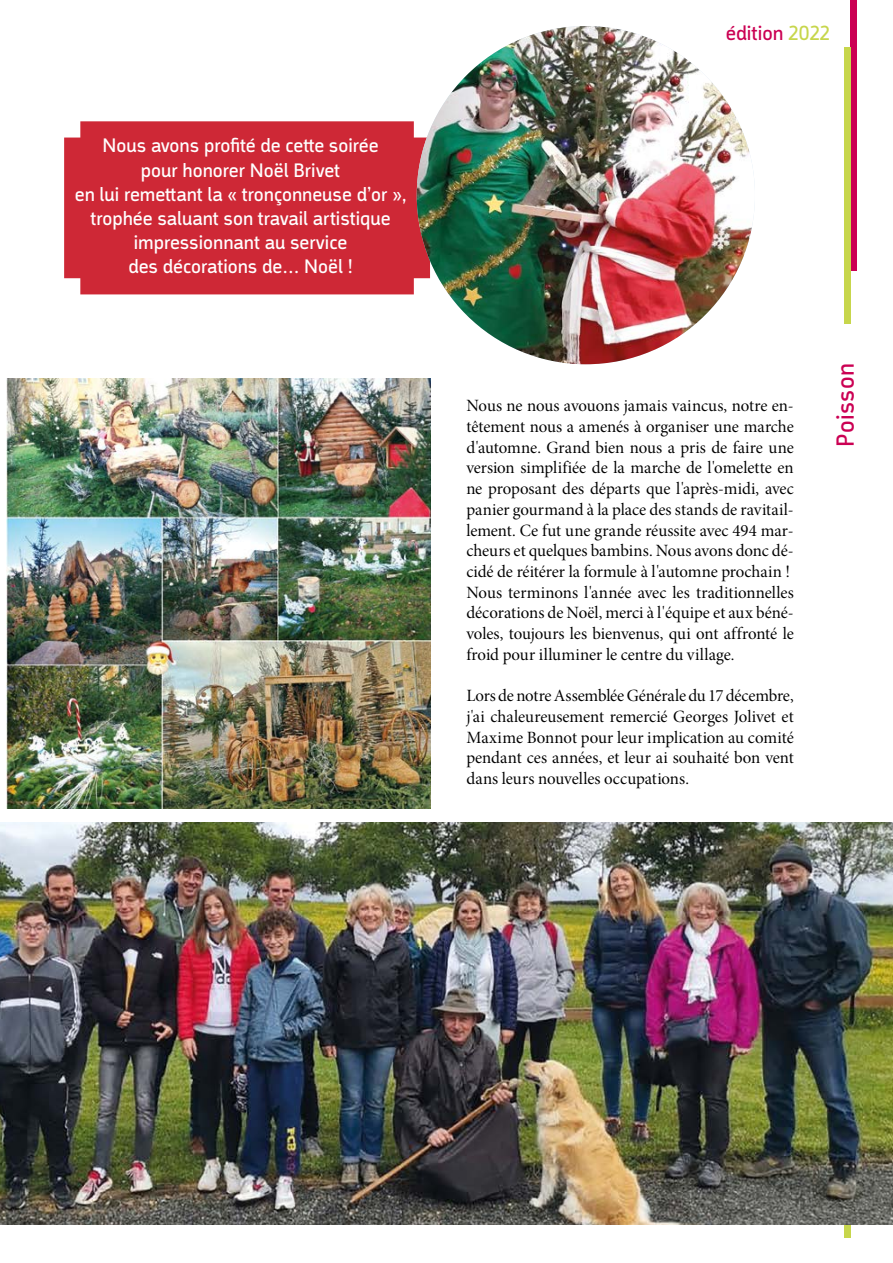
<style>
.page{position:relative;width:893px;height:1263px;background:#fff}
.page>*{position:absolute;margin:0;border:0;box-sizing:border-box;transform-origin:0 0}
.t1{font:25.5px "Argumentum";letter-spacing:.02em;color:#cb0053}
.t2{font:21px "Argumentum";color:#cb0053}
.t3{font:20.1px/24.2px "Argumentum";color:#fff;text-align:center}
.t4{font:17.25px/20.7px "Minion Pro Subh";letter-spacing:-.005em;color:#000}
.s1{color:#c7d64c}
</style>
<div class="page">
<div style="left:850px;top:0;width:7px;height:271px;background:#cb0053"></div>
<div style="left:844px;top:47px;width:7px;height:277px;background:#c7d64c"></div>
<div style="left:844px;top:1212px;width:7px;height:25px;background:#c7d64c"></div>
<div style="left:64px;top:121px;width:366px;height:173px;background:#ce2836"></div>
<img style="left:0;top:822px;width:893px;height:403px">
<img style="left:7px;top:378px;width:423px;height:430px">
<img style="left:417px;top:26px;width:338px;height:338px;border-radius:169px">
<p class="t3" style="left:75px;top:134px;width:333px">Nous avons profité de cette soirée<br>pour honorer Noël Brivet<br>en lui remettant la « tronçonneuse d’or », trophée saluant son travail artistique impressionnant au service<br>des décorations de… Noël !</p>
<p class="t2" style="left:726px;top:21px;width:106px">édition <span class="s1">2022</span></p>
<p class="t4" style="left:466px;top:396px;width:329px">Nous ne nous avouons jamais vaincus, notre en&shy;têtement nous a amenés à organiser une marche d'automne. Grand bien nous a pris de faire une version simplifiée de la marche de l'omelette en ne proposant des départs que l'après-midi, avec panier gourmand à la place des stands de ravitail&shy;lement. Ce fut une grande réussite avec 494 mar&shy;cheurs et quelques bambins. Nous avons donc dé&shy;cidé de réitérer la formule à l'automne prochain !<br>Nous terminons l'année avec les traditionnelles décorations de Noël, merci à l'équipe et aux béné&shy;voles, toujours les bienvenus, qui ont affronté le froid pour illuminer le centre du village.</p>
<p class="t4" style="left:466px;top:685px;width:329px;text-align:justify">Lors de notre Assemblée Générale du 17 décembre, j'ai chaleureusement remercié Georges Jolivet et Maxime Bonnot pour leur implication au comité pendant ces années, et leur ai souhaité bon vent dans leurs nouvelles occupations.</p>
<h1 class="t1" style="left:830px;top:447px;width:85px;rotate:-90deg">Poisson</h1>
</div>
